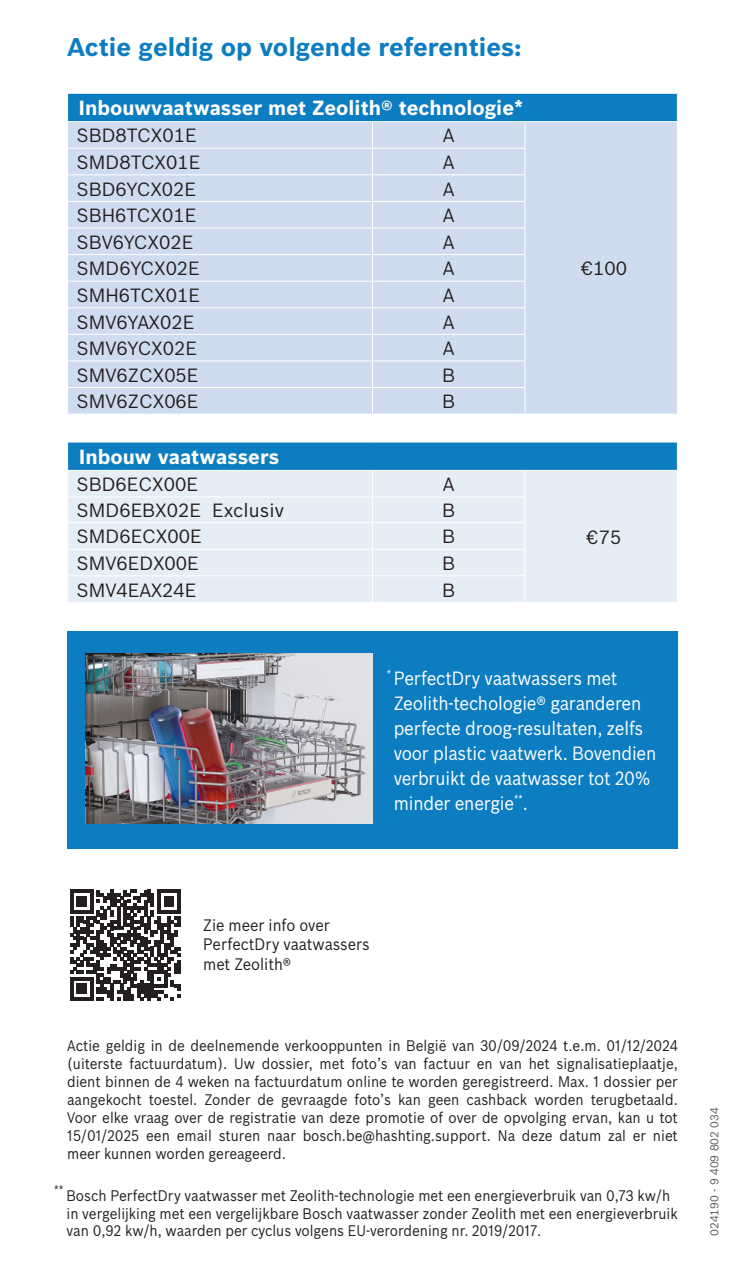
<style>
.page{position:relative;width:745px;height:1276px;background:#fff}
.page>*{position:absolute;margin:0;border:0;box-sizing:border-box;transform-origin:0 0}
.t1{font:700 25px "Bosch Sans";color:#0d7dc2}
.t2{font:700 20px "Bosch Sans";color:#fff}
.t3{font:18.75px "Bosch Sans";color:#231f20}
._30_Head_BOSCH_ANZ{font:18.75px/25px "Bosch Sans";letter-spacing:-.01em;color:#fff;scale:.91 1}
._30_Head_BOSCH_ANZ-2{font:16.25px "Bosch Sans";color:#231f20;scale:.91 1}
._30_Head_BOSCH_ANZ-3{font:15px/18px "Bosch Sans";color:#231f20;text-align:justify;scale:.91 1}
.t4{font:11.25px "Bosch Sans";color:#57585a}
</style>
<div class="page">
<div style="left:67px;top:631px;width:610px;height:217px;background:#0d7dc2"></div>
<div style="left:68px;top:93px;width:609px;height:29px;background:#0d7dc2"></div>
<div style="left:68px;top:122px;width:608px;height:292px;background:#cfdcef"></div>
<hr style="left:67px;top:93px;width:305px;height:1px;background:#fff">
<hr style="left:372px;top:93px;width:152px;height:1px;background:#fff">
<hr style="left:524px;top:93px;width:153px;height:1px;background:#fff">
<hr style="left:67px;top:121px;width:305px;height:1px;background:#fff">
<hr style="left:372px;top:121px;width:152px;height:1px;background:#fff">
<hr style="left:524px;top:121px;width:153px;height:1px;background:#fff">
<hr style="left:67px;top:148px;width:305px;height:1px;background:#fff">
<hr style="left:372px;top:148px;width:153px;height:1px;background:#fff">
<hr style="left:67px;top:174px;width:305px;height:1px;background:#fff">
<hr style="left:372px;top:174px;width:153px;height:1px;background:#fff">
<hr style="left:67px;top:201px;width:305px;height:1px;background:#fff">
<hr style="left:372px;top:201px;width:153px;height:1px;background:#fff">
<hr style="left:67px;top:227px;width:305px;height:1px;background:#fff">
<hr style="left:372px;top:227px;width:153px;height:1px;background:#fff">
<hr style="left:67px;top:254px;width:305px;height:1px;background:#fff">
<hr style="left:372px;top:254px;width:153px;height:1px;background:#fff">
<hr style="left:67px;top:281px;width:305px;height:1px;background:#fff">
<hr style="left:372px;top:281px;width:153px;height:1px;background:#fff">
<hr style="left:67px;top:307px;width:305px;height:1px;background:#fff">
<hr style="left:372px;top:307px;width:153px;height:1px;background:#fff">
<hr style="left:67px;top:334px;width:305px;height:1px;background:#fff">
<hr style="left:372px;top:334px;width:153px;height:1px;background:#fff">
<hr style="left:67px;top:360px;width:305px;height:1px;background:#fff">
<hr style="left:372px;top:360px;width:153px;height:1px;background:#fff">
<hr style="left:67px;top:387px;width:305px;height:1px;background:#fff">
<hr style="left:372px;top:387px;width:153px;height:1px;background:#fff">
<svg style="left:372px;top:122px;width:1px;height:292px"></svg>
<svg style="left:524px;top:122px;width:1px;height:292px"></svg>
<svg style="left:676px;top:94px;width:1px;height:320px"></svg>
<div style="left:68px;top:442px;width:609px;height:28px;background:#0d7dc2"></div>
<div style="left:68px;top:471px;width:608px;height:131px;background:#e5edf7"></div>
<hr style="left:67px;top:496px;width:305px;height:1px;background:#fff">
<hr style="left:372px;top:496px;width:153px;height:1px;background:#fff">
<hr style="left:67px;top:522px;width:305px;height:1px;background:#fff">
<hr style="left:372px;top:522px;width:153px;height:1px;background:#fff">
<hr style="left:67px;top:549px;width:305px;height:1px;background:#fff">
<hr style="left:372px;top:549px;width:153px;height:1px;background:#fff">
<hr style="left:67px;top:575px;width:305px;height:1px;background:#fff">
<hr style="left:372px;top:575px;width:153px;height:1px;background:#fff">
<svg style="left:372px;top:471px;width:1px;height:131px"></svg>
<svg style="left:524px;top:471px;width:1px;height:131px"></svg>
<svg style="left:676px;top:442px;width:1px;height:160px"></svg>
<svg style="left:70px;top:889px;width:111px;height:111px"></svg>
<img style="left:86px;top:653px;width:286px;height:171px">
<p class="t1" style="left:67px;top:32px;width:456px">Actie geldig op volgende referenties:</p>
<p class="t2" style="left:78px;top:96px;width:446px">Inbouwvaatwasser met Zeolith® technologie*</p>
<p class="t3" style="left:76px;top:124px;width:122px">SBD8TCX01E</p>
<p class="t3" style="left:442px;top:124px;width:13px">A</p>
<p class="t3" style="left:76px;top:151px;width:125px">SMD8TCX01E</p>
<p class="t3" style="left:442px;top:151px;width:13px">A</p>
<p class="t3" style="left:76px;top:177px;width:121px">SBD6YCX02E</p>
<p class="t3" style="left:442px;top:177px;width:13px">A</p>
<p class="t3" style="left:76px;top:204px;width:121px">SBH6TCX01E</p>
<p class="t3" style="left:442px;top:204px;width:13px">A</p>
<p class="t3" style="left:76px;top:230px;width:118px">SBV6YCX02E</p>
<p class="t3" style="left:442px;top:230px;width:13px">A</p>
<p class="t3" style="left:76px;top:257px;width:125px">SMD6YCX02E</p>
<p class="t3" style="left:442px;top:257px;width:13px">A</p>
<p class="t3" style="left:76px;top:283px;width:125px">SMH6TCX01E</p>
<p class="t3" style="left:442px;top:283px;width:13px">A</p>
<p class="t3" style="left:76px;top:310px;width:119px">SMV6YAX02E</p>
<p class="t3" style="left:442px;top:310px;width:13px">A</p>
<p class="t3" style="left:76px;top:337px;width:122px">SMV6YCX02E</p>
<p class="t3" style="left:442px;top:337px;width:13px">A</p>
<p class="t3" style="left:76px;top:363px;width:123px">SMV6ZCX05E</p>
<p class="t3" style="left:442px;top:363px;width:14px">B</p>
<p class="t3" style="left:76px;top:390px;width:123px">SMV6ZCX06E</p>
<p class="t3" style="left:442px;top:390px;width:14px">B</p>
<p class="t2" style="left:79px;top:444px;width:202px">Inbouw vaatwassers</p>
<p class="t3" style="left:76px;top:473px;width:123px">SBD6ECX00E</p>
<p class="t3" style="left:442px;top:473px;width:13px">A</p>
<p class="t3" style="left:76px;top:499px;width:209px">SMD6EBX02E Exclusiv</p>
<p class="t3" style="left:442px;top:499px;width:14px">B</p>
<p class="t3" style="left:76px;top:525px;width:127px">SMD6ECX00E</p>
<p class="t3" style="left:442px;top:525px;width:14px">B</p>
<p class="t3" style="left:76px;top:551px;width:124px">SMV6EDX00E</p>
<p class="t3" style="left:442px;top:551px;width:14px">B</p>
<p class="t3" style="left:76px;top:578px;width:121px">SMV4EAX24E</p>
<p class="t3" style="left:442px;top:578px;width:14px">B</p>
<p class="t3" style="left:580px;top:257px;width:47px">€100</p>
<p class="t3" style="left:586px;top:525px;width:36px">€75</p>
<p class="_30_Head_BOSCH_ANZ" style="left:393px;top:665px;width:290px;text-indent:-7px"><sup>*</sup> PerfectDry vaatwassers met<br>Zeolith-techologie® garanderen perfecte droog-resultaten, zelfs voor plastic vaatwerk. Bovendien verbruikt de vaatwasser tot 20% minder energie<sup>**</sup>.</p>
<p class="_30_Head_BOSCH_ANZ-2" style="left:203px;top:914px;width:140px">Zie meer info over</p>
<p class="_30_Head_BOSCH_ANZ-2" style="left:203px;top:934px;width:184px">PerfectDry vaatwassers</p>
<p class="_30_Head_BOSCH_ANZ-2" style="left:203px;top:953px;width:98px">met Zeolith®</p>
<p class="_30_Head_BOSCH_ANZ-3" style="left:67px;top:1036px;width:672px">Actie geldig in de deelnemende verkooppunten in België van 30/09/2024 t.e.m. 01/12/2024 (uiterste factuurdatum). Uw dossier, met foto’s van factuur en van het signalisatieplaatje, dient binnen de 4 weken na factuurdatum online te worden geregistreerd. Max. 1 dossier per aangekocht toestel. Zonder de gevraagde foto’s kan geen cashback worden terugbetaald.<br>Voor elke vraag over de registratie van deze promotie of over de opvolging ervan, kan u tot 15/01/2025 een email sturen naar bosch.be@hashting.support. Na deze datum zal er niet meer kunnen worden gereageerd.</p>
<p class="_30_Head_BOSCH_ANZ-3" style="left:67px;top:1186px;width:672px;text-align:left;text-indent:-12px"><sup>**</sup> Bosch PerfectDry vaatwasser met Zeolith-technologie met een energieverbruik van 0,73 kw/h in vergelijking met een vergelijkbare Bosch vaatwasser zonder Zeolith met een energieverbruik van 0,92 kw/h, waarden per cyclus volgens EU-verordening nr. 2019/2017.</p>
<p class="t4" style="left:707px;top:1236px;width:130px;rotate:-90deg">024190 - 9 409 802 034</p>
</div>
